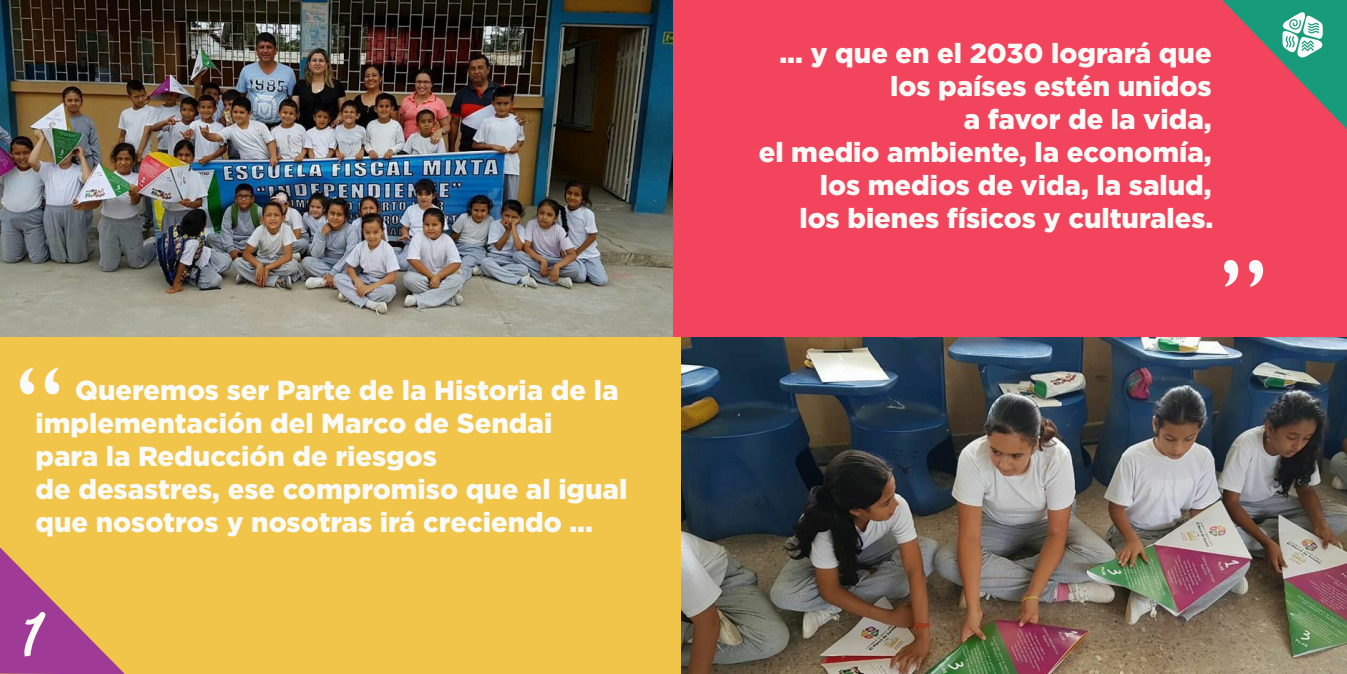
<style>
.page{position:relative;width:1347px;height:674px;background:#fff}
.page>*{position:absolute;margin:0;border:0;box-sizing:border-box;transform-origin:0 0}
.t1{font:111.25px "Gill Sans";color:#fafafa}
.t2{font:87.5px "Marck Script";color:#fafaf4}
.t3{font:900 27.5px/33px "Gotham";color:#fafaf7}
</style>
<div class="page">
<img style="left:680px;top:337px;width:666px;height:336px">
<img style="left:0;top:0;width:673px;height:337px">
<div style="left:673px;top:0;width:673px;height:337px;background:#f2445d"></div>
<div style="left:0;top:337px;width:680px;height:336px;background:#f1c44a"></div>
<svg style="left:0;top:547px;width:124px;height:126px"></svg>
<svg style="left:1222px;top:0;width:124px;height:129px"></svg>
<h1 class="t1" style="left:16px;top:342px;width:49px">“</h1>
<p class="t3" style="left:36px;top:373px;width:593px;text-indent:40px">Queremos ser Parte de la Historia de la implementación del Marco de Sendai<br>para la Reducción de riesgos<br>de desastres, ese compromiso que al igual que nosotros y nosotras irá creciendo ...</p>
<h2 class="t2" style="left:25px;top:581px;width:21px">1</h2>
<p class="t3" style="left:759px;top:37px;width:456px;text-align:right">... y que en el 2030 logrará que los países estén unidos<br>a favor de la vida,<br>el medio ambiente, la economía, los medios de vida, la salud,<br>los bienes físicos y culturales.</p>
<h1 class="t1" style="left:1219px;top:234px;width:49px">”</h1>
</div>
